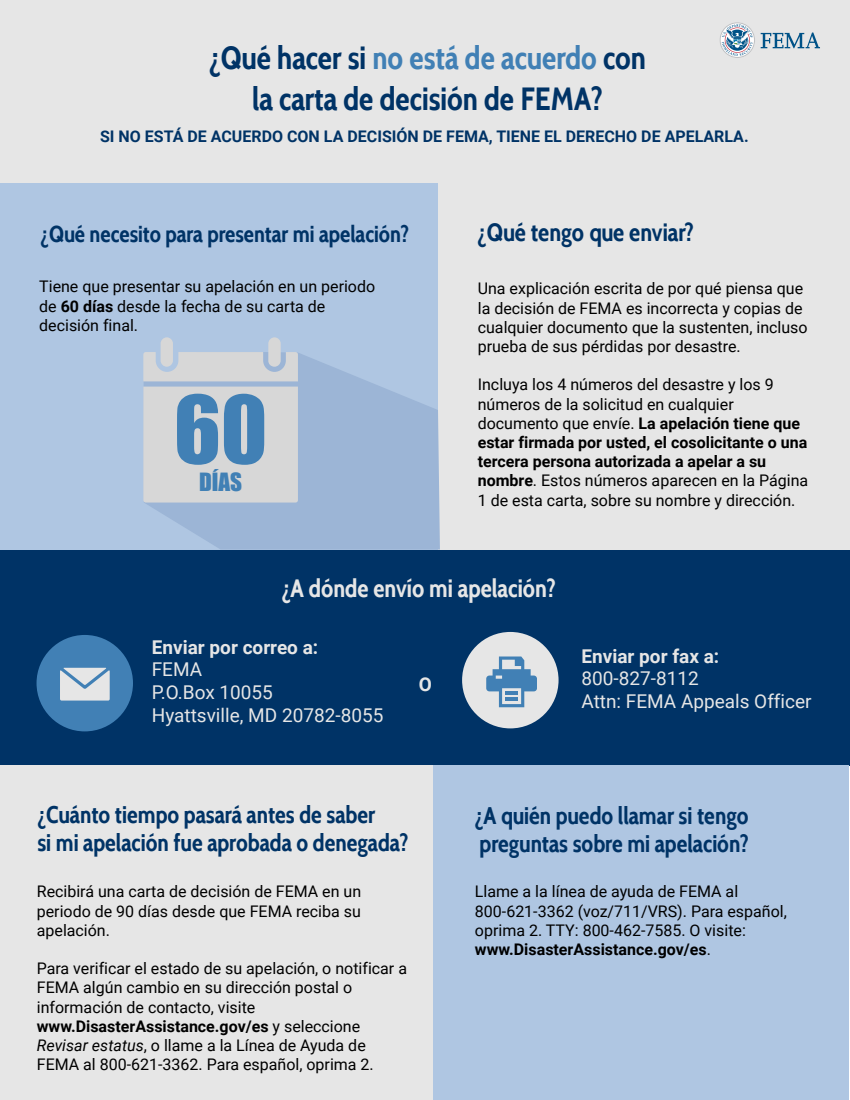
<style>
.page{position:relative;width:850px;height:1100px;background:#fff}
.page>*{position:absolute;margin:0;border:0;box-sizing:border-box;transform-origin:0 0}
.t1{font:86.6px "Impact";color:#4180b5}
.t2{font:700 32px/41px "Cabin Condensed";color:#036;text-align:center}
.t3{font:700 25px "Cabin Condensed";color:#e6e6e6}
.t4{font:700 25px "Cabin Condensed";color:#036}
.t5{font:700 24px/28px "Cabin Condensed";color:#036}
.t6{font:23.1px "Impact";color:#4180b5}
.t7{font:700 23px "Cabin Condensed";color:#036}
.t8{font:19px/22.8px "Roboto";color:#e6e6e6}
.t9{font:700 19px "Roboto";color:#e6e6e6}
.t10{font:16px/19.2px "Roboto";color:#000}
.t11{font:700 16px "Roboto";color:#036}
.s1{color:#4180b5}
.s2{font-weight:700}
.s3{font-style:italic}
</style>
<div class="page">
<div style="left:0;top:0;width:850px;height:183px;background:#e6e6e6"></div>
<svg style="left:761px;top:33px;width:59px;height:15px"></svg>
<svg style="left:720px;top:22px;width:35px;height:36px"></svg>
<div style="left:0;top:183px;width:438px;height:367px;background:#afc6e2"></div>
<div style="left:438px;top:183px;width:412px;height:367px;background:#e6e6e6"></div>
<div style="left:0;top:550px;width:849px;height:216px;background:#036"></div>
<div style="left:0;top:766px;width:434px;height:334px;background:#e6e6e6"></div>
<div style="left:434px;top:766px;width:415px;height:334px;background:#afc6e2"></div>
<svg style="left:145px;top:353px;width:295px;height:197px;fill:#9cb5d6"></svg>
<svg style="left:143px;top:337px;width:155px;height:166px;background:#d0d4d7"></svg>
<div style="left:37px;top:635px;width:96px;height:96px;background:#4180b5;border-radius:50%"></div>
<svg style="left:60px;top:668px;width:50px;height:33px;background:#cfd7df"></svg>
<div style="left:462px;top:632px;width:97px;height:96px;background:#e6e6e6;border-radius:50%"></div>
<svg style="left:486px;top:657px;width:51px;height:50px"></svg>
<h1 class="t2" style="left:209px;top:38px;width:439px">¿Qué hacer si <span class="s1">no está de acuerdo</span> con la carta de decisión de FEMA?</h1>
<p class="t11" style="left:100px;top:125px;width:650px">SI NO ESTÁ DE ACUERDO CON LA DECISIÓN DE FEMA, TIENE EL DERECHO DE APELARLA.</p>
<h2 class="t7" style="left:41px;top:220px;width:370px">¿Qué necesito para presentar mi apelación?</h2>
<p class="t10" style="left:39px;top:276px;width:338px">Tiene que presentar su apelación en un periodo de <span class="s2">60 días</span> desde la fecha de su carta de decisión final.</p>
<p class="t1" style="left:174px;top:362px;width:95px">60</p>
<p class="t6" style="left:199px;top:464px;width:45px">DÍAS</p>
<h2 class="t4" style="left:478px;top:217px;width:218px">¿Qué tengo que enviar?</h2>
<p class="t10" style="left:478px;top:279px;width:331px">Una explicación escrita de por qué piensa que la decisión de FEMA es incorrecta y copias de cualquier documento que la sustenten, incluso prueba de sus pérdidas por desastre.</p>
<p class="t10" style="left:478px;top:375px;width:332px">Incluya los 4 números del desastre y los 9 números de la solicitud en cualquier documento que envíe. <span class="s2">La apelación tiene que estar firmada por usted, el cosolicitante o una tercera persona autorizada a apelar a su nombre</span>. Estos números aparecen en la Página 1 de esta carta, sobre su nombre y dirección.</p>
<h2 class="t3" style="left:282px;top:573px;width:276px">¿A dónde envío mi apelación?</h2>
<p class="t8" style="left:152px;top:635px;width:233px"><span class="s2">Enviar por correo a:<br></span>FEMA<br>P.O.Box 10055<br>Hyattsville, MD 20782-8055</p>
<p class="t9" style="left:419px;top:671px;width:15px">O</p>
<p class="t8" style="left:581px;top:644px;width:232px"><span class="s2">Enviar por fax a:<br></span>800-827-8112<br>Attn: FEMA Appeals Officer</p>
<h2 class="t5" style="left:37px;top:800px;width:373px">¿Cuánto tiempo pasará antes de saber<br>si mi apelación fue aprobada o denegada?</h2>
<p class="t10" style="left:37px;top:882px;width:326px;text-align:justify">Recibirá una carta de decisión de FEMA en un periodo de 90 días desde que FEMA reciba su apelación.</p>
<p class="t10" style="left:37px;top:958px;width:372px">Para verificar el estado de su apelación, o notificar a FEMA algún cambio en su dirección postal o información de contacto, visite <span class="s2">www.DisasterAssistance.gov/es</span> y seleccione <span class="s3">Revisar estatus</span>, o llame a la Línea de Ayuda de FEMA al 800-621-3362. Para español, oprima 2.</p>
<h2 class="t5" style="left:475px;top:801px;width:276px">¿A quién puedo llamar si tengo preguntas sobre mi apelación?</h2>
<p class="t10" style="left:475px;top:882px;width:313px">Llame a la línea de ayuda de FEMA al 800-621-3362 (voz/711/VRS). Para español, oprima 2. TTY: 800-462-7585. O visite: <span class="s2">www.DisasterAssistance.gov/es</span>.</p>
</div>
